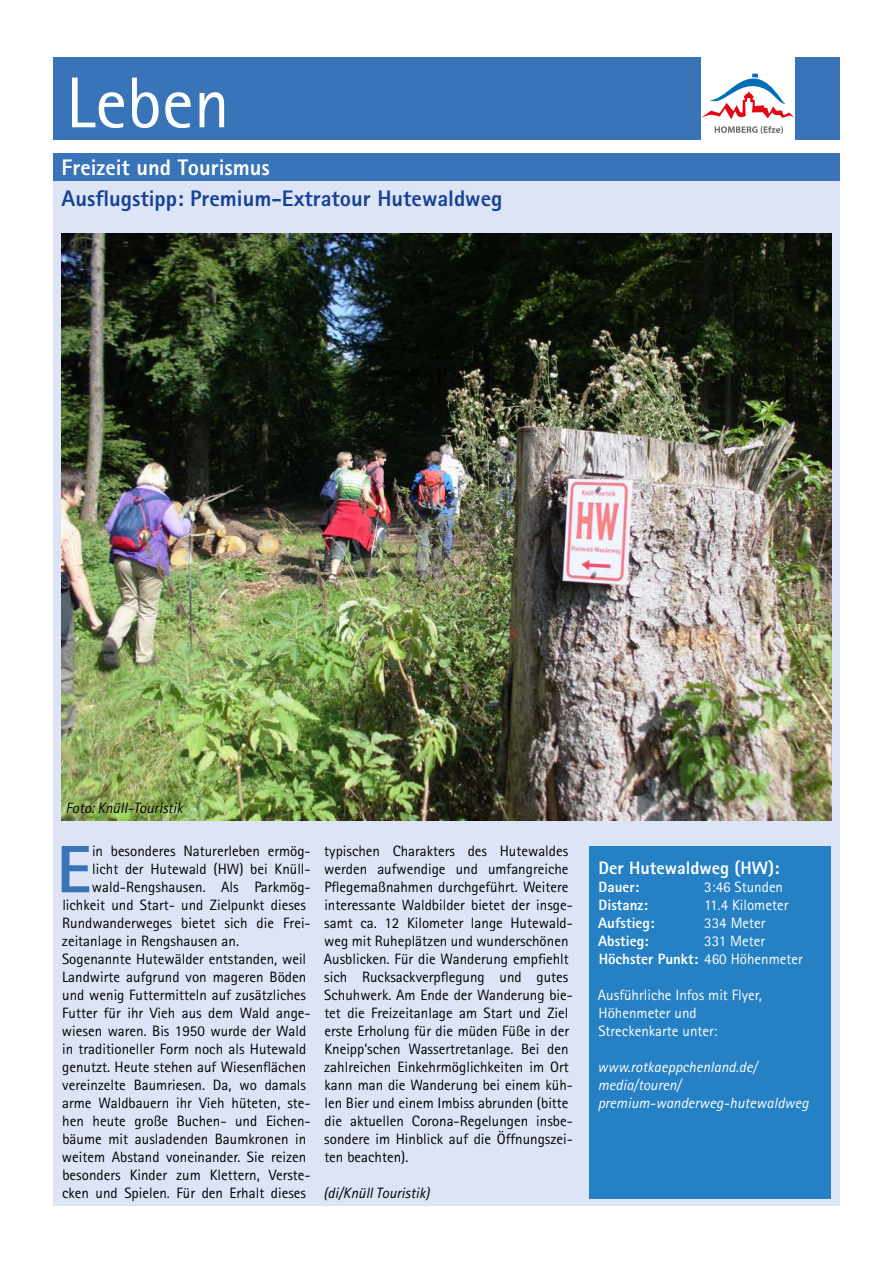
<style>
.page{position:relative;width:893px;height:1263px;background:#fff}
.page>*{position:absolute;margin:0;border:0;box-sizing:border-box;transform-origin:0 0}
.t1{font:72px "Rotis Sans Serif";color:#fff}
.t2{font:800 67.2px "Rotis Sans Serif";color:#3974b9}
.t3{font:800 22.5px "Rotis Sans Serif";color:#164194}
.t4{font:800 22.5px "Rotis Sans Serif";color:#fff}
.t5{font:800 18px "Rotis Sans Serif";color:#fff}
.t6{font:15px/18px "Rotis Sans Serif";color:#000}
.t7{font:15px/18px "Rotis Sans Serif";color:#fff}
.t8{font:italic 15px/18px "Rotis Sans Serif";color:#fff}
.t9{font:italic 15px "Rotis Sans Serif";color:#000}
.t10{font:800 15px "Rotis Sans Serif";color:#fff}
.s1{font-weight:800}
</style>
<div class="page">
<div style="left:53px;top:57px;width:787px;height:83px;background:#3974b9"></div>
<div style="left:701px;top:57px;width:94px;height:94px;background:#fff"></div>
<svg style="left:715px;top:126px;width:68px;height:8px"></svg>
<svg style="left:701px;top:74px;width:94px;height:45px"></svg>
<div style="left:53px;top:180px;width:787px;height:1025px;background:#dce4f5"></div>
<img style="left:62px;top:234px;width:769px;height:586px">
<div style="left:53px;top:153px;width:787px;height:27px;background:#3974b9"></div>
<div style="left:589px;top:846px;width:242px;height:352px;background:#2581c4"></div>
<h1 class="t1" style="left:66px;top:60px;width:165px">Leben</h1>
<h3 class="t4" style="left:62px;top:153px;width:210px">Freizeit und Tourismus</h3>
<h3 class="t3" style="left:62px;top:184px;width:442px">Ausflugstipp: Premium-Extratour Hutewaldweg</h3>
<p class="t9" style="left:65px;top:799px;width:119px">Foto: Knüll-Touristik</p>
<h2 class="t2" style="left:57px;top:827px;width:36px">E</h2>
<p class="t6" style="left:92px;top:842px;width:220px">in besonderes Naturerleben ermög-</p>
<p class="t6" style="left:92px;top:860px;width:220px">licht der Hutewald (HW) bei Knüll-</p>
<p class="t6" style="left:92px;top:878px;width:220px">wald-Rengshausen. Als Parkmög-</p>
<p class="t6" style="left:62px;top:896px;width:245px">lichkeit und Start- und Zielpunkt dieses</p>
<p class="t6" style="left:62px;top:914px;width:250px">Rundwanderweges bietet sich die Frei-</p>
<p class="t6" style="left:62px;top:932px;width:179px">zeitanlage in Rengshausen an.</p>
<p class="t6" style="left:62px;top:950px;width:246px">Sogenannte Hutewälder entstanden, weil</p>
<p class="t6" style="left:62px;top:968px;width:246px">Landwirte aufgrund von mageren Böden</p>
<p class="t6" style="left:62px;top:986px;width:245px">und wenig Futtermitteln auf zusätzliches</p>
<p class="t6" style="left:62px;top:1004px;width:250px">Futter für ihr Vieh aus dem Wald ange-</p>
<p class="t6" style="left:62px;top:1022px;width:246px">wiesen waren. Bis 1950 wurde der Wald</p>
<p class="t6" style="left:62px;top:1040px;width:246px">in traditioneller Form noch als Hutewald</p>
<p class="t6" style="left:62px;top:1058px;width:246px">genutzt. Heute stehen auf Wiesenflächen</p>
<p class="t6" style="left:62px;top:1076px;width:245px">vereinzelte Baumriesen. Da, wo damals</p>
<p class="t6" style="left:62px;top:1094px;width:250px">arme Waldbauern ihr Vieh hüteten, ste-</p>
<p class="t6" style="left:62px;top:1112px;width:250px">hen heute große Buchen- und Eichen-</p>
<p class="t6" style="left:62px;top:1130px;width:245px">bäume mit ausladenden Baumkronen in</p>
<p class="t6" style="left:62px;top:1148px;width:246px">weitem Abstand voneinander. Sie reizen</p>
<p class="t6" style="left:62px;top:1166px;width:250px">besonders Kinder zum Klettern, Verste-</p>
<p class="t6" style="left:62px;top:1184px;width:245px">cken und Spielen. Für den Erhalt dieses</p>
<p class="t6" style="left:324px;top:842px;width:251px">typischen Charakters des Hutewaldes werden aufwendige und umfangreiche Pflegemaßnahmen durchgeführt. Weitere interessante Waldbilder bietet der insge&shy;samt ca. 12 Kilometer lange Hutewald&shy;weg mit Ruheplätzen und wunderschönen Ausblicken. Für die Wanderung empfiehlt sich Rucksackverpflegung und gutes Schuhwerk. Am Ende der Wanderung bie&shy;tet die Freizeitanlage am Start und Ziel erste Erholung für die müden Füße in der Kneipp’schen Wassertretanlage. Bei den zahlreichen Einkehrmöglichkeiten im Ort kann man die Wanderung bei einem küh&shy;len Bier und einem Imbiss abrunden (bitte die aktuellen Corona-Regelungen insbe&shy;sondere im Hinblick auf die Öffnungszei&shy;ten beachten).</p>
<p class="t9" style="left:323px;top:1184px;width:108px">(di/Knüll Touristik)</p>
<p class="t5" style="left:598px;top:857px;width:182px">Der Hutewaldweg (HW):</p>
<p class="t10" style="left:599px;top:878px;width:42px">Dauer:</p>
<p class="t7" style="left:704px;top:878px;width:80px">3:46 Stunden</p>
<p class="t10" style="left:599px;top:896px;width:51px">Distanz:</p>
<p class="t7" style="left:704px;top:896px;width:86px">11.4 Kilometer</p>
<p class="t10" style="left:598px;top:914px;width:58px">Aufstieg:</p>
<p class="t7" style="left:704px;top:914px;width:63px">334 Meter</p>
<p class="t10" style="left:598px;top:932px;width:52px">Abstieg:</p>
<p class="t7" style="left:599px;top:932px;width:206px;text-indent:106px">331 Meter<br><span class="s1">Höchster Punkt:</span> 460 Höhenmeter</p>
<p class="t7" style="left:598px;top:986px;width:165px">Ausführliche Infos mit Flyer,<br>Höhenmeter und<br>Streckenkarte unter:</p>
<p class="t8" style="left:597px;top:1058px;width:213px">www.rotkaeppchenland.de/ media/touren/ premium-wanderweg-hutewaldweg</p>
</div>
